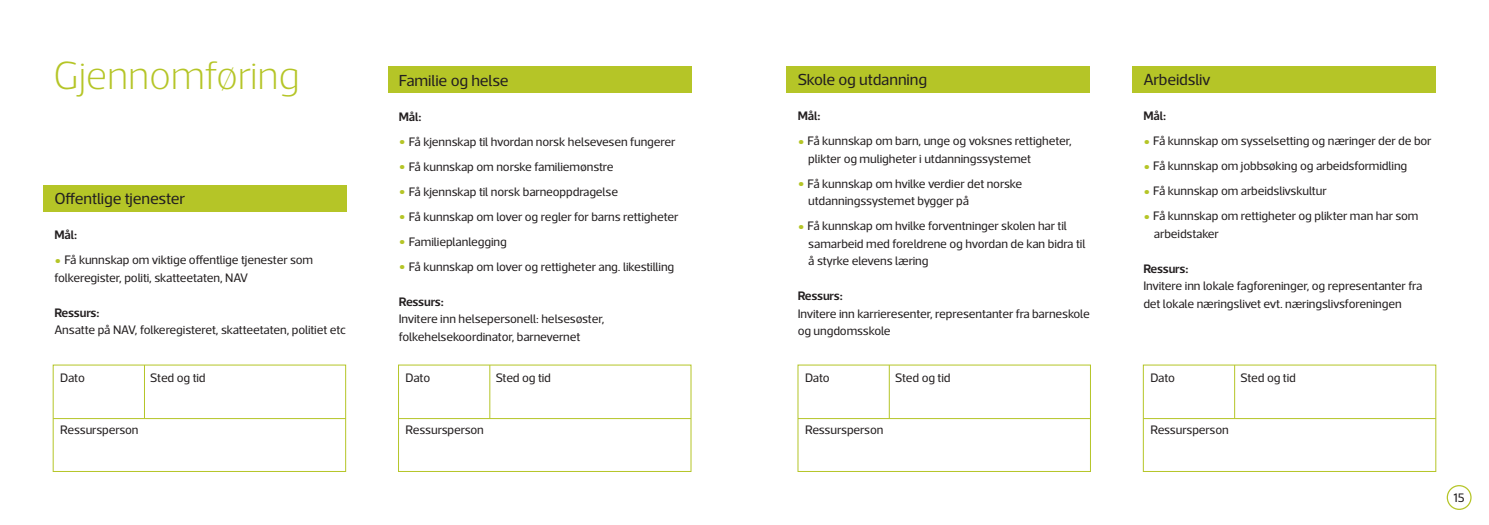
<style>
.page{position:relative;width:1489px;height:525px;background:#fff}
.page>*{position:absolute;margin:0;border:0;box-sizing:border-box;transform-origin:0 0}
.t1{font:200 40px "Acto";letter-spacing:-.01em;color:#b5c527}
.t2{font:16.25px "Acto";letter-spacing:-.01em;color:#231f20}
.t3{font:12.5px/17.5px "Acto";letter-spacing:-.01em;color:#231f20}
.t4{font:600 12.5px "Acto";letter-spacing:-.015em;color:#231f20}
.s1{font-size:22.5px;color:#b5c527}
</style>
<div class="page">
<div style="left:1446px;top:485px;width:25px;height:24px;border:1px solid #b5c527;border-radius:50%"></div>
<div style="left:388px;top:66px;width:303px;height:26px;background:#b5c527"></div>
<div style="left:786px;top:66px;width:303px;height:26px;background:#b5c527"></div>
<div style="left:1132px;top:66px;width:303px;height:26px;background:#b5c527"></div>
<div style="left:44px;top:185px;width:303px;height:26px;background:#b5c527"></div>
<hr style="left:144px;top:365px;width:1px;height:53px;background:#b5c527">
<hr style="left:53px;top:418px;width:292px;height:1px;background:#b5c527">
<hr style="left:489px;top:365px;width:1px;height:53px;background:#b5c527">
<hr style="left:398px;top:418px;width:293px;height:1px;background:#b5c527">
<hr style="left:889px;top:365px;width:1px;height:53px;background:#b5c527">
<hr style="left:798px;top:418px;width:292px;height:1px;background:#b5c527">
<hr style="left:1234px;top:365px;width:1px;height:53px;background:#b5c527">
<hr style="left:1143px;top:418px;width:292px;height:1px;background:#b5c527">
<h1 class="t1" style="left:53px;top:53px;width:248px">Gjennomføring</h1>
<h2 class="t2" style="left:54px;top:189px;width:132px">Offentlige tjenester</h2>
<p class="t4" style="left:54px;top:227px;width:24px">Mål:</p>
<p class="t3" style="left:54px;top:251px;width:260px"><span class="s1">•</span> Få kunnskap om viktige offentlige tjenester som folkeregister, politi, skatteetaten, NAV</p>
<p class="t4" style="left:54px;top:305px;width:47px">Ressurs:</p>
<p class="t3" style="left:54px;top:321px;width:293px">Ansatte på NAV, folkeregisteret, skatteetaten, politiet etc</p>
<p class="t3" style="left:60px;top:368px;width:26px">Dato</p>
<p class="t3" style="left:150px;top:368px;width:57px">Sted og tid</p>
<p class="t3" style="left:60px;top:420px;width:80px">Ressursperson</p>
<h2 class="t2" style="left:399px;top:70px;width:111px">Familie og helse</h2>
<p class="t4" style="left:399px;top:109px;width:24px">Mål:</p>
<p class="t3" style="left:399px;top:132px;width:278px"><span class="s1">•</span> Få kjennskap til hvordan norsk helsevesen fungerer</p>
<p class="t3" style="left:399px;top:157px;width:216px"><span class="s1">•</span> Få kunnskap om norske familiemønstre</p>
<p class="t3" style="left:399px;top:182px;width:221px"><span class="s1">•</span> Få kjennskap til norsk barneoppdragelse</p>
<p class="t3" style="left:399px;top:207px;width:281px"><span class="s1">•</span> Få kunnskap om lover og regler for barns rettigheter</p>
<p class="t3" style="left:399px;top:232px;width:109px"><span class="s1">•</span> Familieplanlegging</p>
<p class="t3" style="left:399px;top:257px;width:277px"><span class="s1">•</span> Få kunnskap om lover og rettigheter ang. likestilling</p>
<p class="t4" style="left:399px;top:294px;width:47px">Ressurs:</p>
<p class="t3" style="left:399px;top:310px;width:207px">Invitere inn helsepersonell: helsesøster, folkehelsekoordinator, barnevernet</p>
<p class="t3" style="left:405px;top:368px;width:26px">Dato</p>
<p class="t3" style="left:495px;top:368px;width:57px">Sted og tid</p>
<p class="t3" style="left:405px;top:420px;width:80px">Ressursperson</p>
<h2 class="t2" style="left:797px;top:70px;width:131px">Skole og utdanning</h2>
<p class="t4" style="left:797px;top:108px;width:24px">Mål:</p>
<p class="t3" style="left:808px;top:132px;width:265px;text-indent:-11px"><span class="s1">•</span> Få kunnskap om barn, unge og voksnes rettigheter, plikter og muligheter i utdanningssystemet</p>
<p class="t3" style="left:808px;top:174px;width:215px;text-indent:-11px"><span class="s1">•</span> Få kunnskap om hvilke verdier det norske utdanningssystemet bygger på</p>
<p class="t3" style="left:808px;top:217px;width:278px;text-indent:-11px"><span class="s1">•</span> Få kunnskap om hvilke forventninger skolen har til samarbeid med foreldrene og hvordan de kan bidra til å styrke elevens læring</p>
<p class="t4" style="left:797px;top:288px;width:47px">Ressurs:</p>
<p class="t3" style="left:797px;top:304px;width:294px">Invitere inn karrieresenter, representanter fra barneskole og ungdomsskole</p>
<h2 class="t2" style="left:1143px;top:70px;width:69px">Arbeidsliv</h2>
<p class="t4" style="left:1143px;top:108px;width:24px">Mål:</p>
<p class="t3" style="left:1143px;top:132px;width:290px"><span class="s1">•</span> Få kunnskap om sysselsetting og næringer der de bor</p>
<p class="t3" style="left:1143px;top:157px;width:265px"><span class="s1">•</span> Få kunnskap om jobbsøking og arbeidsformidling</p>
<p class="t3" style="left:1143px;top:182px;width:185px"><span class="s1">•</span> Få kunnskap om arbeidslivskultur</p>
<p class="t3" style="left:1153px;top:207px;width:266px;text-indent:-11px"><span class="s1">•</span> Få kunnskap om rettigheter og plikter man har som arbeidstaker</p>
<p class="t4" style="left:1143px;top:261px;width:47px">Ressurs:</p>
<p class="t3" style="left:1143px;top:277px;width:280px">Invitere inn lokale fagforeninger, og representanter fra det lokale næringslivet evt. næringslivsforeningen</p>
<p class="t3" style="left:805px;top:368px;width:26px">Dato</p>
<p class="t3" style="left:895px;top:368px;width:57px">Sted og tid</p>
<p class="t3" style="left:1150px;top:368px;width:26px">Dato</p>
<p class="t3" style="left:1240px;top:368px;width:57px">Sted og tid</p>
<p class="t3" style="left:805px;top:420px;width:80px">Ressursperson</p>
<p class="t3" style="left:1150px;top:420px;width:80px">Ressursperson</p>
<p class="t3" style="left:1453px;top:488px;width:13px">15</p>
</div>
